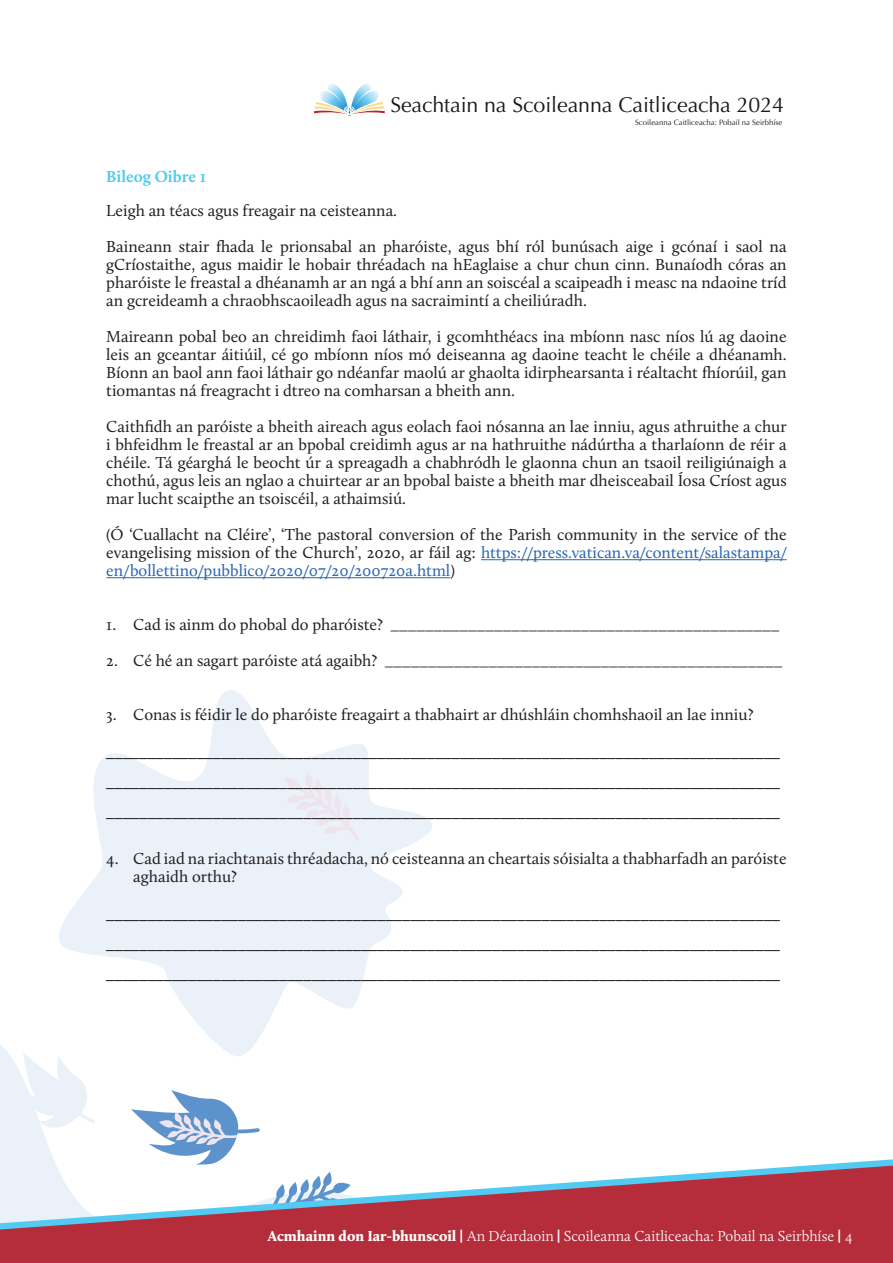
<style>
.page{position:relative;width:893px;height:1263px;background:#fff}
.page>*{position:absolute;margin:0;border:0;box-sizing:border-box;transform-origin:0 0}
.t1{font:21.45px "Optima";letter-spacing:-.005em;color:#19191d}
.t2{font:16.5px/18px "Calluna";color:#231f20;text-align:justify}
.t3{font:16.5px/29.8px "Calibri";color:#231f20;text-align:justify}
.t4{font:700 16.5px "Calluna";color:#52caf1}
.t5{font:300 15px "Calluna";color:#fff}
.t6{font:7.8px "Optima";color:#19191d}
.s1{color:#2865b1}
.s2{font-weight:900}
.s3{font-family:"Karmina";font-weight:700}
</style>
<div class="page">
<svg style="left:0;top:1045px;width:53px;height:114px;fill:#eaf1f9"></svg>
<svg style="left:50px;top:690px;width:382px;height:366px;fill:#eaf1f9"></svg>
<svg style="left:285px;top:772px;width:74px;height:69px;background:#ebedf6"></svg>
<svg style="left:131px;top:1090px;width:129px;height:69px"></svg>
<svg style="left:18px;top:1052px;width:77px;height:78px"></svg>
<svg style="left:0;top:1159px;width:893px;height:6px"></svg>
<svg style="left:0;top:1165px;width:893px;height:98px;fill:#b52c3a"></svg>
<svg style="left:314px;top:83px;width:71px;height:33px"></svg>
<hr style="left:481px;top:559px;width:306px;height:1px;background:#2865b1">
<hr style="left:106px;top:577px;width:344px;height:1px;background:#2865b1">
<h1 class="t1" style="left:390px;top:93px;width:395px">Seachtain na Scoileanna Caitliceacha 2024</h1>
<p class="t6" style="left:635px;top:117px;width:149px">Scoileanna Caitliceacha: Pobail na Seirbhíse</p>
<p class="t4" style="left:106px;top:167px;width:101px">Bileog Oibre 1</p>
<p class="t2" style="left:106px;top:192px;width:682px;line-height:36px">Leigh an téacs agus freagair na ceisteanna.<br>Baineann stair fhada le prionsabal an pharóiste, agus bhí ról bunúsach aige i gcónaí i saol na</p>
<p class="t2" style="left:106px;top:255px;width:682px">gCríostaithe, agus maidir le hobair thréadach na hEaglaise a chur chun cinn. Bunaíodh córas an pharóiste le freastal a dhéanamh ar an ngá a bhí ann an soiscéal a scaipeadh i measc na ndaoine tríd an gcreideamh a chraobhscaoileadh agus na sacraimintí a cheiliúradh.</p>
<p class="t2" style="left:106px;top:327px;width:682px">Maireann pobal beo an chreidimh faoi láthair, i gcomhthéacs ina mbíonn nasc níos lú ag daoine leis an gceantar áitiúil, cé go mbíonn níos mó deiseanna ag daoine teacht le chéile a dhéanamh.<br>Bíonn an baol ann faoi láthair go ndéanfar maolú ar ghaolta idirphearsanta i réaltacht fhíorúil, gan tiomantas ná freagracht i dtreo na comharsan a bheith ann.</p>
<p class="t2" style="left:106px;top:417px;width:682px">Caithfidh an paróiste a bheith aireach agus eolach faoi nósanna an lae inniu, agus athruithe a chur i bhfeidhm le freastal ar an bpobal creidimh agus ar na hathruithe nádúrtha a tharlaíonn de réir a chéile. Tá géarghá le beocht úr a spreagadh a chabhródh le glaonna chun an tsaoil reiligiúnaigh a chothú, agus leis an nglao a chuirtear ar an bpobal baiste a bheith mar dheisceabail Íosa Críost agus mar lucht scaipthe an tsoiscéil, a athaimsiú.</p>
<p class="t2" style="left:106px;top:525px;width:682px">(Ó ‘Cuallacht na Cléire’, ‘The pastoral conversion of the Parish community in the service of the evangelising mission of the Church’, 2020, ar fáil ag: <span class="s1">https://press.vatican.va/content/salastampa/ en/bollettino/pubblico/2020/07/20/200720a.html</span>)</p>
<p class="t2" style="left:106px;top:615px;width:675px">1. Cad is ainm do phobal do pharóiste? _____________________________________________</p>
<p class="t2" style="left:106px;top:651px;width:678px">2. Cé hé an sagart paróiste atá agaibh? ______________________________________________</p>
<p class="t2" style="left:106px;top:705px;width:649px">3. Conas is féidir le do pharóiste freagairt a thabhairt ar dhúshláin chomhshaoil an lae inniu?</p>
<p class="t3" style="left:106px;top:735px;width:675px">__________________________________________________________________________________ __________________________________________________________________________________ __________________________________________________________________________________</p>
<p class="t2" style="left:133px;top:849px;width:655px;text-indent:-27px">4. Cad iad na riachtanais thréadacha, nó ceisteanna an cheartais sóisialta a thabharfadh an paróiste aghaidh orthu?</p>
<p class="t3" style="left:106px;top:897px;width:675px">__________________________________________________________________________________ __________________________________________________________________________________ __________________________________________________________________________________</p>
<p class="t5" style="left:268px;top:1227px;width:586px"><span class="s2">Acmhainn don Iar-bhunscoil</span> <span class="s3">|</span> An Déardaoin <span class="s3">|</span> Scoileanna Caitliceacha: Pobail na Seirbhíse <span class="s3">|</span> 4</p>
</div>
